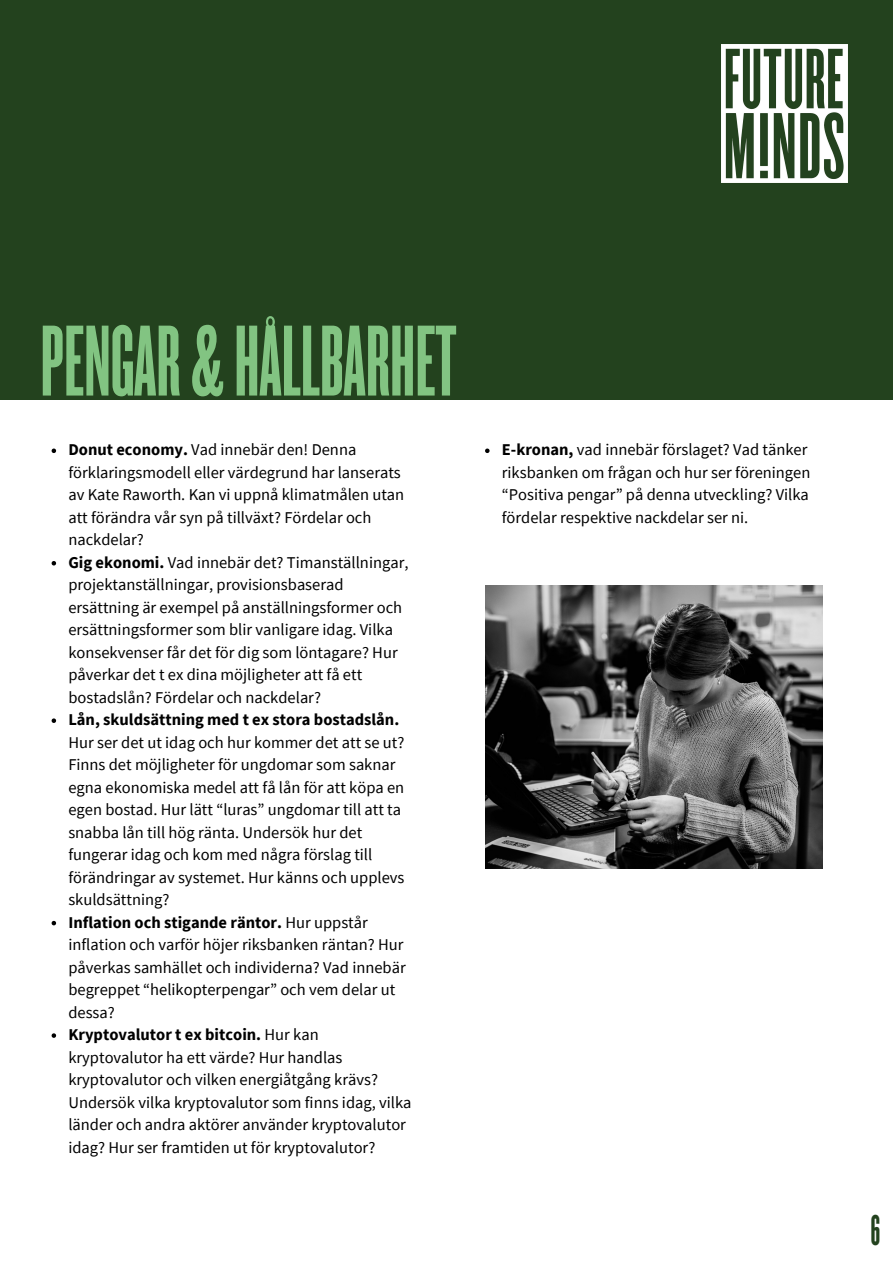
<style>
.page{position:relative;width:893px;height:1264px;background:#fff}
.page>*{position:absolute;margin:0;border:0;box-sizing:border-box;transform-origin:0 0}
.t1{font:104.85px "Knockout HTF66 Full Flyweight";color:#82c482}
.t2{font:45px "Knockout HTF66 Full Flyweight";color:#23421e}
.t3{font:16.5px/22.5px "Source Sans Pro";color:#000}
.t4{font:700 16.5px "Source Sans Pro";color:#000}
.s1{font-weight:700}
</style>
<div class="page">
<div style="left:0;top:0;width:892px;height:399px;background:#23421e"></div>
<img style="left:721px;top:44px;width:126px;height:138px">
<img style="left:485px;top:585px;width:337px;height:283px">
<svg style="left:52px;top:448px;width:4px;height:5px"></svg>
<svg style="left:52px;top:561px;width:4px;height:4px"></svg>
<svg style="left:52px;top:718px;width:4px;height:5px"></svg>
<svg style="left:52px;top:920px;width:4px;height:5px"></svg>
<svg style="left:52px;top:1033px;width:4px;height:4px"></svg>
<svg style="left:485px;top:448px;width:4px;height:5px"></svg>
<h1 class="t1" style="left:40px;top:309px;width:417px">PENGAR&amp;HÅLLBARHET</h1>
<p class="t3" style="left:68px;top:438px;width:341px"><span class="s1">Donut economy.</span> Vad innebär den! Denna förklaringsmodell eller värdegrund har lanserats av Kate Raworth. Kan vi uppnå klimatmålen utan att förändra vår syn på tillväxt? Fördelar och nackdelar?<br><span class="s1">Gig ekonomi.</span> Vad innebär det? Timanställningar, projektanställningar, provisionsbaserad ersättning är exempel på anställningsformer och ersättningsformer som blir vanligare idag. Vilka konsekvenser får det för dig som löntagare? Hur påverkar det t ex dina möjligheter att få ett bostadslån? Fördelar och nackdelar?</p>
<p class="t4" style="left:68px;top:709px;width:332px">Lån, skuldsättning med t ex stora bostadslån.</p>
<p class="t3" style="left:68px;top:730px;width:345px">Hur ser det ut idag och hur kommer det att se ut?<br>Finns det möjligheter för ungdomar som saknar egna ekonomiska medel att få lån för att köpa en egen bostad. Hur lätt “luras” ungdomar till att ta snabba lån till hög ränta. Undersök hur det fungerar idag och kom med några förslag till förändringar av systemet. Hur känns och upplevs skuldsättning?<br><span class="s1">Inflation och stigande räntor.</span> Hur uppstår inflation och varför höjer riksbanken räntan? Hur påverkas samhället och individerna? Vad innebär begreppet “helikopterpengar” och vem delar ut dessa?<br><span class="s1">Kryptovalutor t ex bitcoin.</span> Hur kan kryptovalutor ha ett värde? Hur handlas kryptovalutor och vilken energiåtgång krävs?<br>Undersök vilka kryptovalutor som finns idag, vilka länder och andra aktörer använder kryptovalutor idag? Hur ser framtiden ut för kryptovalutor?</p>
<p class="t3" style="left:502px;top:438px;width:310px"><span class="s1">E-kronan,</span> vad innebär förslaget? Vad tänker riksbanken om frågan och hur ser föreningen “Positiva pengar” på denna utveckling? Vilka fördelar respektive nackdelar ser ni.</p>
<h2 class="t2" style="left:870px;top:1207px;width:11px">6</h2>
</div>
